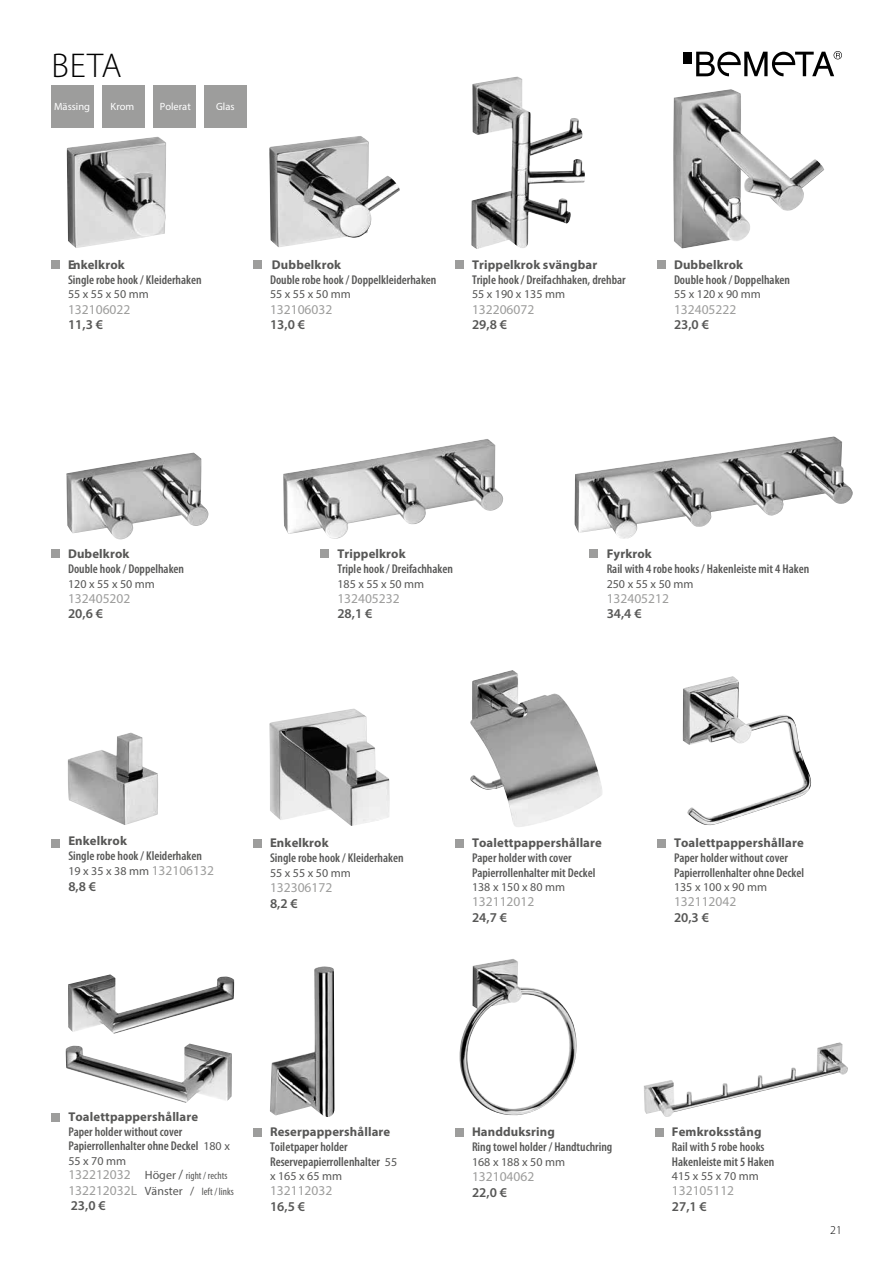
<style>
.page{position:relative;width:893px;height:1263px;background:#fff}
.page>*{position:absolute;margin:0;border:0;box-sizing:border-box;transform-origin:0 0}
.t1{font:300 34.5px "Myriad Pro";color:#000}
.t2{font:13.5px/15.3px "Myriad Pro";color:#9d9d9c}
.t3{font:600 13.5px "Myriad Pro";color:#575756}
.t4{font:600 condensed 12.75px/14.7px "Myriad Pro";color:#575756}
.t5{font:700 12.75px "Myriad Pro";letter-spacing:.01em;color:#575756}
.t6{font:12px "Myriad Pro";color:#575756}
.t7{font:300 12px "Myriad Pro";color:#000}
.t8{font:condensed 10.5px "Myriad Pro";color:#575756}
.t9{font:10.5px "Myriad Pro";color:#fff}
.s1{font-size:13.5px;color:#9d9d9c}
.s2{font-weight:400;font-stretch:normal;font-size:12px}
.s3{font-stretch:normal;font-size:13.5px;color:#9d9d9c}
.s4{font-stretch:normal;font-size:12px}
.s5{font-stretch:normal;font-size:13.5px}
.s6{font-size:12px;color:#575756}
.s7{font-stretch:condensed;font-size:10.5px;color:#575756}
.s8{font-weight:600;color:#575756}
</style>
<div class="page">
<svg style="left:696px;top:51px;width:146px;height:25px"></svg>
<div style="left:683px;top:52px;width:9px;height:11px;background:#000"></div>
<img style="left:471px;top:77px;width:114px;height:172px">
<img style="left:67px;top:137px;width:99px;height:111px">
<img style="left:269px;top:136px;width:131px;height:111px">
<img style="left:269px;top:708px;width:120px;height:118px">
<img style="left:673px;top:89px;width:151px;height:160px">
<div style="left:51px;top:839px;width:9px;height:8px;background:#9d9d9c"></div>
<div style="left:51px;top:260px;width:9px;height:9px;background:#9d9d9c"></div>
<div style="left:455px;top:260px;width:8px;height:9px;background:#9d9d9c"></div>
<div style="left:253px;top:839px;width:8px;height:8px;background:#9d9d9c"></div>
<div style="left:253px;top:260px;width:8px;height:9px;background:#9d9d9c"></div>
<div style="left:657px;top:260px;width:8px;height:9px;background:#9d9d9c"></div>
<img style="left:67px;top:732px;width:91px;height:93px">
<div style="left:153px;top:85px;width:43px;height:43px;background:#9d9d9c"></div>
<div style="left:204px;top:85px;width:43px;height:43px;background:#9d9d9c"></div>
<div style="left:102px;top:85px;width:43px;height:43px;background:#9d9d9c"></div>
<div style="left:51px;top:85px;width:43px;height:43px;background:#9d9d9c"></div>
<div style="left:51px;top:550px;width:9px;height:8px;background:#9d9d9c"></div>
<div style="left:320px;top:550px;width:9px;height:8px;background:#9d9d9c"></div>
<div style="left:590px;top:550px;width:8px;height:8px;background:#9d9d9c"></div>
<img style="left:283px;top:439px;width:220px;height:100px">
<img style="left:574px;top:436px;width:279px;height:103px">
<img style="left:66px;top:453px;width:143px;height:87px">
<div style="left:455px;top:839px;width:8px;height:8px;background:#9d9d9c"></div>
<div style="left:657px;top:839px;width:8px;height:8px;background:#9d9d9c"></div>
<img style="left:683px;top:676px;width:128px;height:149px">
<img style="left:470px;top:670px;width:132px;height:157px">
<div style="left:51px;top:1113px;width:9px;height:8px;background:#9d9d9c"></div>
<div style="left:253px;top:1128px;width:8px;height:8px;background:#9d9d9c"></div>
<img style="left:270px;top:966px;width:65px;height:151px">
<img style="left:66px;top:1043px;width:166px;height:60px">
<img style="left:68px;top:974px;width:166px;height:60px">
<div style="left:455px;top:1128px;width:8px;height:8px;background:#9d9d9c"></div>
<img style="left:459px;top:959px;width:118px;height:156px">
<div style="left:655px;top:1128px;width:8px;height:8px;background:#9d9d9c"></div>
<img style="left:644px;top:1042px;width:204px;height:75px">
<h1 class="t1" style="left:52px;top:45px;width:71px">BETA</h1>
<p class="t9" style="left:54px;top:100px;width:37px">Mässing</p>
<p class="t9" style="left:111px;top:100px;width:25px">Krom</p>
<p class="t9" style="left:160px;top:100px;width:33px">Polerat</p>
<p class="t9" style="left:216px;top:100px;width:20px">Glas</p>
<p class="t5" style="left:68px;top:256px;width:58px">Enkelkrok</p>
<p class="t4" style="left:68px;top:272px;width:135px">Single robe hook / Kleiderhaken</p>
<p class="t6" style="left:68px;top:287px;width:82px">55 x 55 x 50 mm</p>
<p class="t2" style="left:68px;top:301px;width:64px">132106022</p>
<p class="t3" style="left:68px;top:316px;width:36px">11,3 €</p>
<p class="t5" style="left:272px;top:256px;width:71px">Dubbelkrok</p>
<p class="t4" style="left:270px;top:272px;width:168px">Double robe hook / Doppelkleiderhaken</p>
<p class="t6" style="left:270px;top:287px;width:82px">55 x 55 x 50 mm</p>
<p class="t2" style="left:270px;top:301px;width:64px">132106032</p>
<p class="t3" style="left:270px;top:316px;width:36px">13,0 €</p>
<p class="t5" style="left:472px;top:256px;width:127px">Trippelkrok svängbar</p>
<p class="t4" style="left:472px;top:272px;width:155px">Triple hook / Dreifachhaken, drehbar</p>
<p class="t6" style="left:472px;top:287px;width:95px">55 x 190 x 135 mm</p>
<p class="t2" style="left:472px;top:301px;width:64px">132206072</p>
<p class="t3" style="left:472px;top:316px;width:36px">29,8 €</p>
<p class="t5" style="left:674px;top:256px;width:71px">Dubbelkrok</p>
<p class="t4" style="left:674px;top:272px;width:118px">Double hook / Doppelhaken</p>
<p class="t6" style="left:674px;top:287px;width:88px">55 x 120 x 90 mm</p>
<p class="t2" style="left:674px;top:301px;width:64px">132405222</p>
<p class="t3" style="left:674px;top:316px;width:36px">23,0 €</p>
<p class="t5" style="left:68px;top:545px;width:63px">Dubelkrok</p>
<p class="t4" style="left:68px;top:561px;width:118px">Double hook / Doppelhaken</p>
<p class="t6" style="left:68px;top:576px;width:88px">120 x 55 x 50 mm</p>
<p class="t2" style="left:68px;top:590px;width:64px">132405202</p>
<p class="t3" style="left:68px;top:605px;width:36px">20,6 €</p>
<p class="t5" style="left:337px;top:545px;width:70px">Trippelkrok</p>
<p class="t4" style="left:337px;top:561px;width:117px">Triple hook / Dreifachhaken</p>
<p class="t6" style="left:337px;top:576px;width:88px">185 x 55 x 50 mm</p>
<p class="t2" style="left:337px;top:590px;width:64px">132405232</p>
<p class="t3" style="left:337px;top:605px;width:36px">28,1 €</p>
<p class="t5" style="left:607px;top:545px;width:47px">Fyrkrok</p>
<p class="t4" style="left:607px;top:561px;width:204px">Rail with 4 robe hooks / Hakenleiste mit 4 Haken</p>
<p class="t6" style="left:607px;top:576px;width:88px">250 x 55 x 50 mm</p>
<p class="t2" style="left:607px;top:590px;width:64px">132405212</p>
<p class="t3" style="left:607px;top:605px;width:36px">34,4 €</p>
<p class="t5" style="left:68px;top:832px;width:60px">Enkelkrok</p>
<p class="t4" style="left:68px;top:848px;width:135px">Single robe hook / Kleiderhaken</p>
<p class="t6" style="left:68px;top:864px;width:147px">19 x 35 x 38 mm <span class="s1">132106132</span></p>
<p class="t3" style="left:68px;top:878px;width:29px">8,8 €</p>
<p class="t5" style="left:270px;top:835px;width:60px">Enkelkrok</p>
<p class="t4" style="left:270px;top:850px;width:135px">Single robe hook / Kleiderhaken</p>
<p class="t6" style="left:270px;top:865px;width:82px">55 x 55 x 50 mm</p>
<p class="t2" style="left:270px;top:879px;width:64px">132306172</p>
<p class="t3" style="left:270px;top:894px;width:29px">8,2 €</p>
<p class="t5" style="left:472px;top:835px;width:131px">Toalettpappershållare</p>
<p class="t4" style="left:472px;top:850px;width:125px">Paper holder with cover<br>Papierrollenhalter mit Deckel</p>
<p class="t6" style="left:472px;top:880px;width:95px">138 x 150 x 80 mm</p>
<p class="t2" style="left:472px;top:894px;width:64px">132112012</p>
<p class="t3" style="left:472px;top:908px;width:36px">24,7 €</p>
<p class="t5" style="left:674px;top:835px;width:131px">Toalettpappershållare</p>
<p class="t4" style="left:674px;top:850px;width:132px">Paper holder without cover<br>Papierrollenhalter ohne Deckel</p>
<p class="t6" style="left:674px;top:880px;width:95px">135 x 100 x 90 mm</p>
<p class="t2" style="left:674px;top:894px;width:64px">132112042</p>
<p class="t3" style="left:674px;top:909px;width:36px">20,3 €</p>
<p class="t5" style="left:68px;top:1109px;width:131px">Toalettpappershållare</p>
<p class="t4" style="left:68px;top:1124px;width:163px">Paper holder without cover<br>Papierrollenhalter ohne Deckel <span class="s2">180 x</span></p>
<p class="t6" style="left:68px;top:1153px;width:59px">55 x 70 mm</p>
<p class="t8" style="left:68px;top:1169px;width:161px"><span class="s3">132212032</span> <span class="s4">Höger</span> <span class="s5">/</span> right / rechts</p>
<p class="t2" style="left:68px;top:1182px;width:167px">132212032L <span class="s6">Vänster /</span> <span class="s7">left / links<br></span><span class="s8">23,0 €</span></p>
<p class="t5" style="left:270px;top:1124px;width:122px">Reserpappershållare</p>
<p class="t4" style="left:270px;top:1139px;width:129px">Toiletpaper holder<br>Reservepapierrollenhalter <span class="s2">55</span></p>
<p class="t6" style="left:270px;top:1169px;width:74px">x 165 x 65 mm</p>
<p class="t2" style="left:270px;top:1183px;width:64px">132112032</p>
<p class="t3" style="left:270px;top:1198px;width:36px">16,5 €</p>
<p class="t5" style="left:472px;top:1124px;width:84px">Handduksring</p>
<p class="t4" style="left:472px;top:1139px;width:142px">Ring towel holder / Handtuchring</p>
<p class="t6" style="left:472px;top:1154px;width:95px">168 x 188 x 50 mm</p>
<p class="t2" style="left:472px;top:1169px;width:64px">132104062</p>
<p class="t3" style="left:472px;top:1184px;width:36px">22,0 €</p>
<p class="t5" style="left:672px;top:1124px;width:91px">Femkroksstång</p>
<p class="t4" style="left:672px;top:1139px;width:104px">Rail with 5 robe hooks<br>Hakenleiste mit 5 Haken</p>
<p class="t6" style="left:672px;top:1169px;width:88px">415 x 55 x 70 mm</p>
<p class="t2" style="left:672px;top:1183px;width:64px">132105112</p>
<p class="t3" style="left:672px;top:1198px;width:36px">27,1 €</p>
<p class="t7" style="left:830px;top:1222px;width:13px">21</p>
</div>
